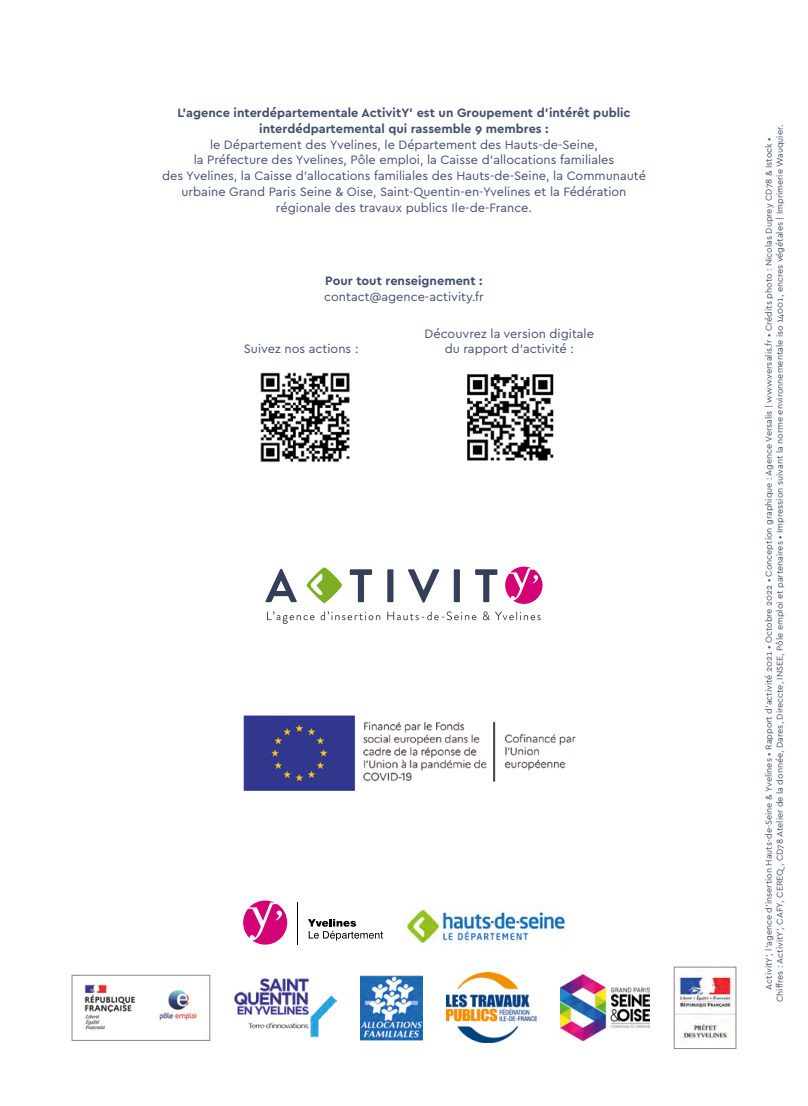
<style>
.page{position:relative;width:808px;height:1106px;background:#fff}
.page>*{position:absolute;margin:0;border:0;box-sizing:border-box;transform-origin:0 0}
.t1{font:12.75px/15.8px "Cera PRO";color:#42506f;text-align:center}
.t2{font:700 12.75px/15.8px "Cera PRO";color:#42506f;text-align:center}
.t3{font:9px/10.8px "Cera PRO";color:#42506f;text-align:center}
</style>
<div class="page">
<img style="left:405px;top:909px;width:160px;height:35px">
<img style="left:560px;top:974px;width:90px;height:66px">
<img style="left:447px;top:973px;width:89px;height:69px">
<img style="left:84px;top:984px;width:113px;height:46px">
<div style="left:72px;top:975px;width:138px;height:65px;border:1px solid #878787"></div>
<img style="left:361px;top:975px;width:61px;height:65px">
<img style="left:676px;top:974px;width:58px;height:65px">
<div style="left:674px;top:967px;width:62px;height:81px;border:1px solid #878787"></div>
<img style="left:234px;top:978px;width:102px;height:60px">
<svg style="left:308px;top:919px;width:75px;height:21px"></svg>
<hr style="left:297px;top:901px;width:1px;height:43px;background:#000">
<svg style="left:243px;top:900px;width:44px;height:44px"></svg>
<img style="left:260px;top:372px;width:90px;height:91px">
<img style="left:467px;top:374px;width:87px;height:87px">
<img style="left:244px;top:716px;width:332px;height:74px">
<svg style="left:267px;top:611px;width:48px;height:13px"></svg>
<svg style="left:321px;top:611px;width:59px;height:9px"></svg>
<svg style="left:387px;top:611px;width:89px;height:9px"></svg>
<svg style="left:483px;top:611px;width:58px;height:9px"></svg>
<svg style="left:306px;top:567px;width:36px;height:36px"></svg>
<svg style="left:265px;top:569px;width:32px;height:33px"></svg>
<svg style="left:350px;top:569px;width:22px;height:33px"></svg>
<div style="left:387px;top:569px;width:6px;height:33px;background:#354058"></div>
<svg style="left:408px;top:569px;width:31px;height:33px"></svg>
<div style="left:454px;top:569px;width:6px;height:33px;background:#354058"></div>
<svg style="left:475px;top:569px;width:22px;height:33px"></svg>
<svg style="left:505px;top:566px;width:37px;height:38px"></svg>
<p class="t2" style="left:177px;top:104px;width:455px">L’agence interdépartementale ActivitY’ est un Groupement d’intérêt public interdédpartemental qui rassemble 9 membres :</p>
<p class="t1" style="left:162px;top:136px;width:485px">le Département des Yvelines, le Département des Hauts-de-Seine,<br>la Préfecture des Yvelines, Pôle emploi, la Caisse d’allocations familiales<br>des Yvelines, la Caisse d’allocations familiales des Hauts-de-Seine, la Communauté urbaine Grand Paris Seine &amp; Oise, Saint-Quentin-en-Yvelines et la Fédération régionale des travaux publics Ile-de-France.</p>
<p class="t2" style="left:325px;top:272px;width:159px">Pour tout renseignement :</p>
<p class="t1" style="left:324px;top:288px;width:161px">contact@agence-activity.fr</p>
<p class="t1" style="left:244px;top:341px;width:116px">Suivez nos actions :</p>
<p class="t1" style="left:425px;top:325px;width:171px">Découvrez la version digitale du rapport d’activité :</p>
<p class="t3" style="left:763px;top:1002px;width:878px;rotate:-90deg">ActivitY', l'agence d'insertion Hauts-de-Seine &amp; Yvelines • Rapport d'activité 2021 • Octobre 2022 • Conception graphique : Agence Versalis | www.versalis.fr • Crédits photo : Nicolas Duprey CD78 &amp; Istock •<br>Chiffres : ActivitY', CAFY, CEREQ, CD78 Atelier de la donnée, Dares, Direccte, INSEE, Pôle emploi et partenaires • Impression suivant la norme environnementale iso 14001, encres végétales | Imprimerie Wauquier.</p>
</div>
